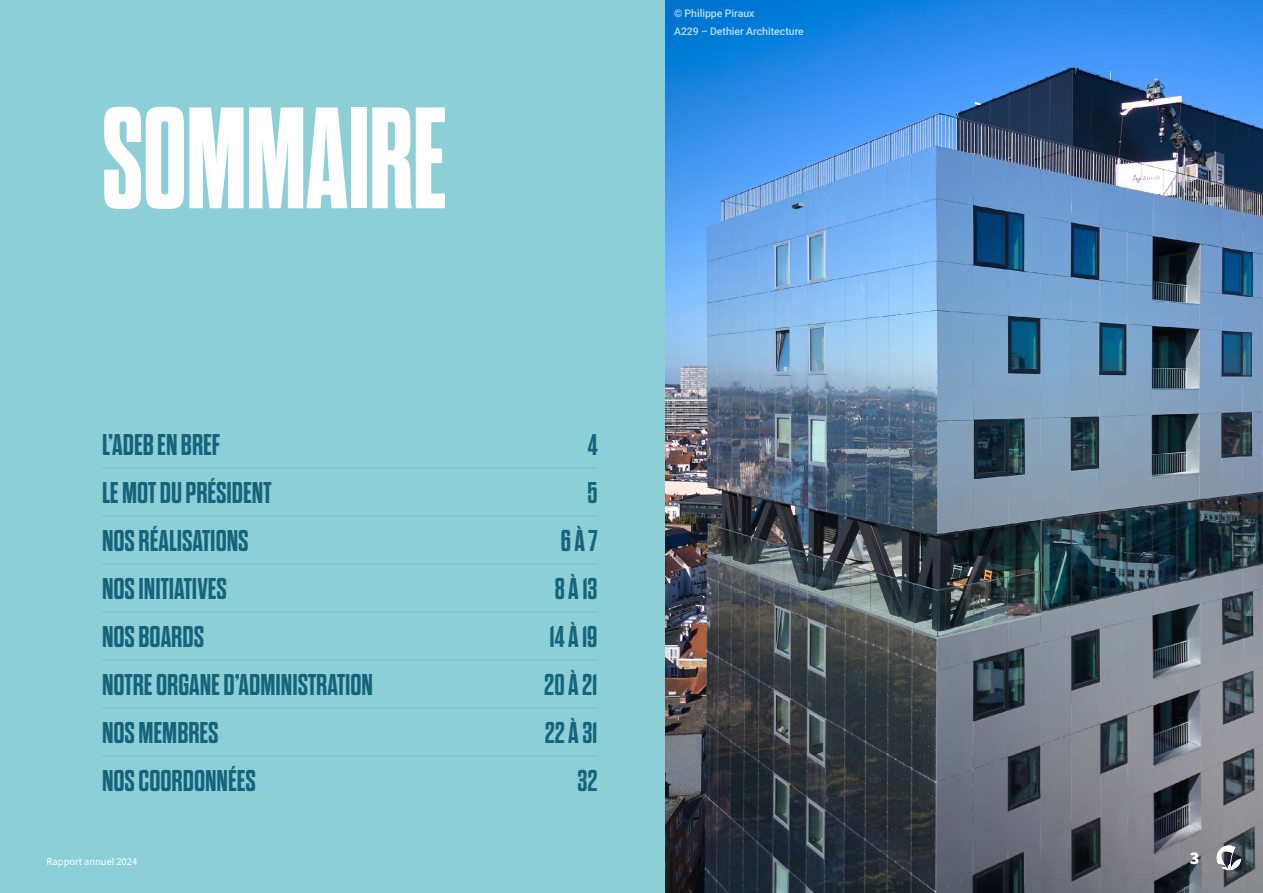
<style>
.page{position:relative;width:1263px;height:893px;background:#8ccfd7}
.page>*{position:absolute;margin:0;border:0;box-sizing:border-box;transform-origin:0 0}
.t1{font:700 expanded 144px "Dharma Gothic M";color:#fff}
.t2{font:700 30px "Dharma Gothic E";color:#16647c}
.t3{font:900 18px "Source Sans 3";color:#fff}
.t4{font:500 10.5px/17.7px "Roboto";color:#fff}
.t5{font:10.5px "Source Sans 3";color:#fff}
</style>
<div class="page">
<img style="left:665px;top:0;width:598px;height:893px">
<hr style="left:102px;top:467px;width:495px;height:2px;background:#16647c">
<hr style="left:102px;top:515px;width:495px;height:2px;background:#16647c">
<hr style="left:102px;top:563px;width:495px;height:2px;background:#16647c">
<hr style="left:102px;top:611px;width:495px;height:2px;background:#16647c">
<hr style="left:102px;top:659px;width:495px;height:2px;background:#16647c">
<hr style="left:102px;top:707px;width:495px;height:2px;background:#16647c">
<hr style="left:102px;top:755px;width:495px;height:2px;background:#16647c">
<svg style="left:1217px;top:845px;width:24px;height:25px"></svg>
<h1 class="t1" style="left:102px;top:88px;width:346px">SOMMAIRE</h1>
<p class="t4" style="left:674px;top:4px;width:131px">© Philippe Piraux<br>A229 – Dethier Architecture</p>
<p class="t2" style="left:102px;top:429px;width:120px">L’ADEB EN BREF</p>
<p class="t2" style="left:588px;top:429px;width:11px">4</p>
<p class="t2" style="left:102px;top:477px;width:171px">LE MOT DU PRÉSIDENT</p>
<p class="t2" style="left:587px;top:477px;width:11px">5</p>
<p class="t2" style="left:102px;top:525px;width:148px">NOS RÉALISATIONS</p>
<p class="t2" style="left:561px;top:525px;width:38px">6 À 7</p>
<p class="t2" style="left:102px;top:573px;width:126px">NOS INITIATIVES</p>
<p class="t2" style="left:555px;top:573px;width:44px">8 À 13</p>
<p class="t2" style="left:102px;top:621px;width:104px">NOS BOARDS</p>
<p class="t2" style="left:549px;top:621px;width:49px">14 À 19</p>
<p class="t2" style="left:102px;top:669px;width:273px">NOTRE ORGANE D’ADMINISTRATION</p>
<p class="t2" style="left:544px;top:669px;width:55px">20 À 21</p>
<p class="t2" style="left:102px;top:717px;width:118px">NOS MEMBRES</p>
<p class="t2" style="left:545px;top:717px;width:54px">22 À 31</p>
<p class="t2" style="left:102px;top:765px;width:155px">NOS COORDONNÉES</p>
<p class="t2" style="left:577px;top:765px;width:21px">32</p>
<p class="t5" style="left:47px;top:854px;width:92px">Rapport annuel 2024</p>
<p class="t3" style="left:1190px;top:846px;width:11px">3</p>
</div>
